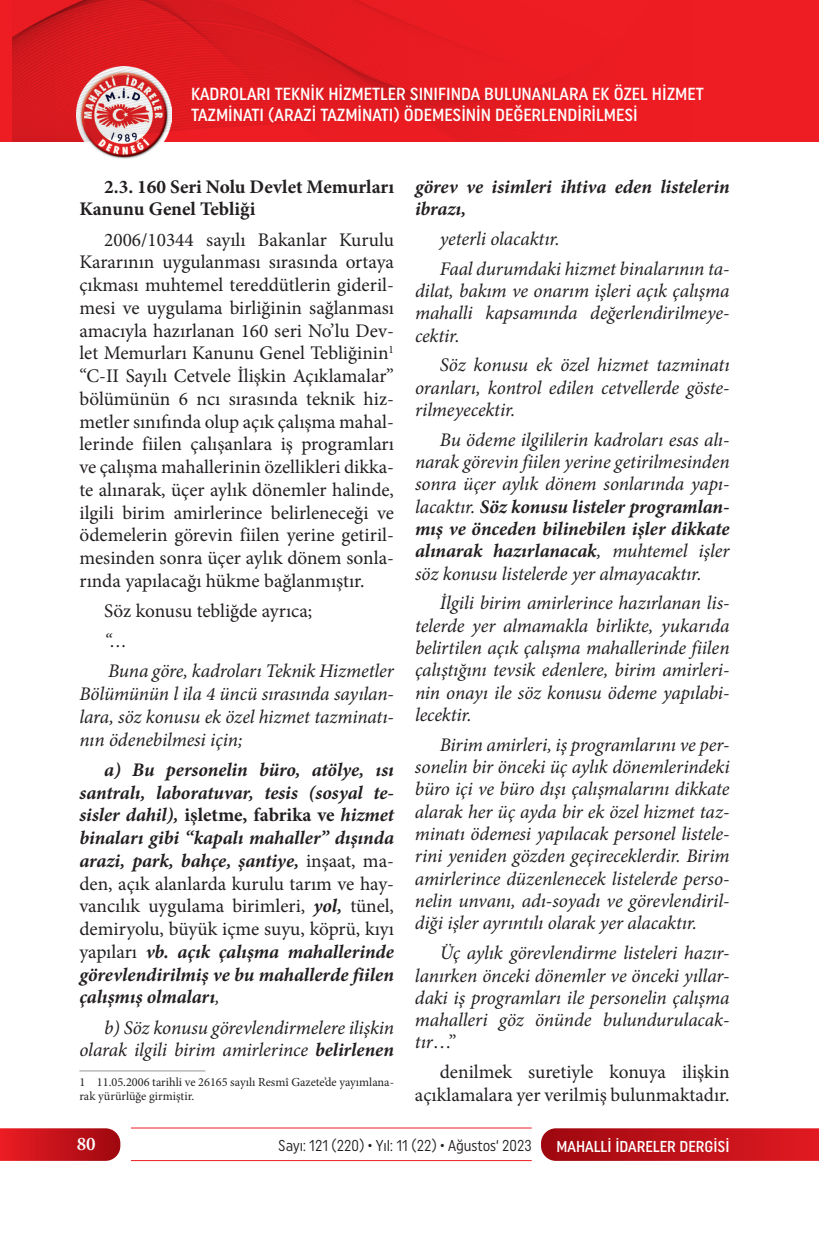
<style>
.page{position:relative;width:819px;height:1241px;background:#fff}
.page>*{position:absolute;margin:0;border:0;box-sizing:border-box;transform-origin:0 0}
.t1{font:italic 19.25px/22.2px "Minion Pro";letter-spacing:-.005em;color:#231f20;text-align:justify}
.t2{font:19.25px/22.8px "Minion Pro";color:#231f20;text-align:justify}
.t3{font:italic 700 19.25px/22.8px "Minion Pro";color:#231f20;text-align:justify}
.t4{font:700 19.25px/22.8px "Minion Pro";color:#231f20}
.t5{font:600 19.25px "Minion Pro";color:#fff}
.t6{font:500 17.5px/21px "Uniform Condensed";color:#fff}
.t7{font:15.75px "Uniform Condensed";color:#231f20;scale:.95 1}
.t8{font:500 15.75px "Uniform Condensed";color:#fff}
.t9{font:12.25px/14.7px "Minion Pro";color:#231f20}
.s1{font-style:normal}
.s2{font-weight:400;font-style:normal}
.s3{font-weight:400}
.s4{font-weight:700}
</style>
<div class="page">
<svg style="left:541px;top:1128px;width:278px;height:32px;background:#c0151d"></svg>
<svg style="left:0;top:1128px;width:120px;height:32px;background:#c61920"></svg>
<hr style="left:131px;top:1127px;width:400px;height:1px;background:#ee1d23">
<hr style="left:131px;top:1159px;width:400px;height:1px;background:#ee1d23">
<div style="left:0;top:0;width:819px;height:141px;background:#ee1d23"></div>
<img style="left:76px;top:141px;width:96px;height:18px">
<img style="left:13px;top:0;width:550px;height:141px">
<hr style="left:79px;top:1070px;width:126px;height:1px;background:#939598">
<p class="t6" style="left:191px;top:83px;width:514px">KADROLARI TEKNİK HİZMETLER SINIFINDA BULUNANLARA EK ÖZEL HİZMET<br>TAZMİNATI (ARAZİ TAZMİNATI) ÖDEMESİNİN DEĞERLENDİRİLMESİ</p>
<p class="t4" style="left:79px;top:175px;width:316px;text-indent:25px">2.3. 160 Seri Nolu Devlet Memurları<br>Kanunu Genel Tebliği</p>
<p class="t2" style="left:79px;top:228px;width:316px;text-indent:25px">2006/10344 sayılı Bakanlar Kurulu Kararının uygulanması sırasında ortaya çıkması muhtemel tereddütlerin gideril&shy;mesi ve uygulama birliğinin sağlanması amacıyla hazırlanan 160 seri No’lu Dev&shy;let Memurları Kanunu Genel Tebliğinin<sup>1 </sup>“C-II Sayılı Cetvele İlişkin Açıklamalar” bölümünün 6 ncı sırasında teknik hiz&shy;metler sınıfında olup açık çalışma mahal&shy;lerinde fiilen çalışanlara iş programları ve çalışma mahallerinin özellikleri dikka&shy;te alınarak, üçer aylık dönemler halinde, ilgili birim amirlerince belirleneceği ve ödemelerin görevin fiilen yerine getiril&shy;mesinden sonra üçer aylık dönem sonla&shy;rında yapılacağı hükme bağlanmıştır.</p>
<p class="t2" style="left:104px;top:599px;width:209px">Söz konusu tebliğde ayrıca;</p>
<p class="t1" style="left:104px;top:626px;width:291px;line-height:30.1px">“…<br>Buna göre, kadroları Teknik Hizmetler</p>
<p class="t1" style="left:79px;top:682px;width:316px;line-height:22.8px">Bölümünün l ila 4 üncü sırasında sayılan&shy;lara, söz konusu ek özel hizmet tazminatı&shy;nın ödenebilmesi için;</p>
<p class="t3" style="left:79px;top:757px;width:316px;text-indent:25px">a) Bu personelin büro, atölye, ısı santralı, laboratuvar, tesis (sosyal te&shy;sisler dahil), <span class="s1">işletme, fabrika ve</span> hizmet binaları gibi “kapalı mahaller” dışında arazi, park, bahçe, şantiye, <span class="s2">inşaat, ma&shy;den, açık alanlarda kurulu tarım ve hay&shy;vancılık uygulama birimleri,</span> yol, <span class="s2">tünel, demiryolu, büyük içme suyu, köprü, kıyı yapıları</span> vb. açık çalışma mahallerinde görevlendirilmiş ve bu mahallerde fiilen çalışmış olmaları<span class="s3">,</span></p>
<p class="t1" style="left:79px;top:1015px;width:316px;line-height:22.8px;text-align:right">b) Söz konusu görevlendirmelere ilişkin olarak ilgili birim amirlerince <span class="s4">belirlenen</span></p>
<p class="t9" style="left:79px;top:1074px;width:316px">1 11.05.2006 tarihli ve 26165 sayılı Resmî Gazete’de yayımlana&shy;rak yürürlüğe girmiştir.</p>
<p class="t3" style="left:415px;top:175px;width:316px;line-height:22.2px">görev ve isimleri ihtiva eden listelerin ibrazı,</p>
<p class="t1" style="left:440px;top:224px;width:291px;line-height:29.8px">yeterli olacaktır.<br>Faal durumdaki hizmet binalarının ta-</p>
<p class="t1" style="left:415px;top:279px;width:316px">dilat, bakım ve onarım işleri açık çalışma mahalli kapsamında değerlendirilmeye&shy;cektir.</p>
<p class="t1" style="left:415px;top:354px;width:316px;text-indent:25px">Söz konusu ek özel hizmet tazminatı oranları, kontrol edilen cetvellerde göste&shy;rilmeyecektir.</p>
<p class="t1" style="left:415px;top:428px;width:316px;text-indent:25px">Bu ödeme ilgililerin kadroları esas alı&shy;narak görevin fiilen yerine getirilmesinden sonra üçer aylık dönem sonlarında yapı&shy;lacaktır. <span class="s4">Söz konusu listeler programlan&shy;mış ve önceden bilinebilen işler dikkate alınarak hazırlanacak</span>, muhtemel işler söz konusu listelerde yer almayacaktır.</p>
<p class="t1" style="left:415px;top:592px;width:316px;text-indent:25px">İlgili birim amirlerince hazırlanan lis&shy;telerde yer almamakla birlikte, yukarıda belirtilen açık çalışma mahallerinde fiilen çalıştığını tevsik edenlere, birim amirleri&shy;nin onayı ile söz konusu ödeme yapılabi&shy;lecektir.</p>
<p class="t1" style="left:415px;top:733px;width:316px;text-indent:25px">Birim amirleri, iş programlarını ve per&shy;sonelin bir önceki üç aylık dönemlerindeki büro içi ve büro dışı çalışmalarını dikkate alarak her üç ayda bir ek özel hizmet taz&shy;minatı ödemesi yapılacak personel listele&shy;rini yeniden gözden geçireceklerdir. Birim amirlerince düzenlenecek listelerde perso&shy;nelin unvanı, adı-soyadı ve görevlendiril&shy;diği işler ayrıntılı olarak yer alacaktır.</p>
<p class="t1" style="left:415px;top:941px;width:316px;text-indent:25px">Üç aylık görevlendirme listeleri hazır&shy;lanırken önceki dönemler ve önceki yıllar&shy;daki iş programları ile personelin çalışma mahalleri göz önünde bulundurulacak&shy;tır<span class="s1">…”</span></p>
<p class="t2" style="left:415px;top:1060px;width:316px;line-height:22.2px;text-align:right">denilmek suretiyle konuya ilişkin açıklamalara yer verilmiş bulunmaktadır.</p>
<p class="t5" style="left:77px;top:1130px;width:20px">80</p>
<p class="t7" style="left:278px;top:1136px;width:268px">Sayı: 121 (220) • Yıl: 11 (22) • Ağustos‘ 2023</p>
<p class="t8" style="left:556px;top:1136px;width:175px">MAHALLİ İDARELER DERGİSİ</p>
</div>
